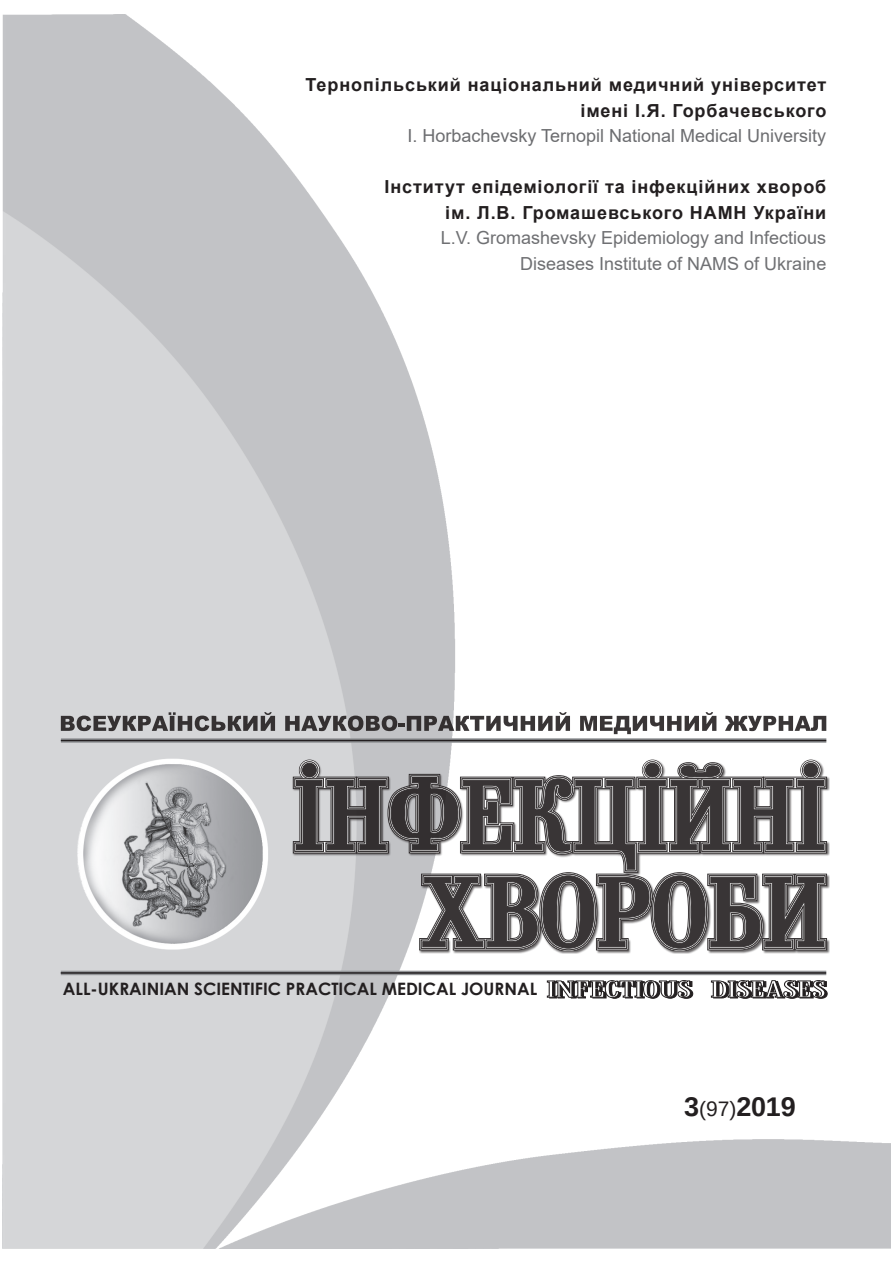
<style>
.page{position:relative;width:893px;height:1263px;background:#fff}
.page>*{position:absolute;margin:0;border:0;box-sizing:border-box;transform-origin:0 0}
.t1{font:700 27px "Arimo";color:#231f20}
.t2{font:700 18px/25.5px "Arial";letter-spacing:.05em;color:#231f20;text-align:right}
.t3{font:18px/25.5px "Arial";color:#6f7073;text-align:right}
.t4{font:18px "Arial";color:#6c6d70}
.t5{font:700 17.1px "Century Gothic";color:#231f20}
.s1{font-weight:400;font-size:21px}
</style>
<div class="page">
<img style="left:3px;top:14px;width:887px;height:1234px">
<svg style="left:61px;top:712px;width:214px;height:19px;background:#878687"></svg>
<svg style="left:285px;top:712px;width:285px;height:19px"></svg>
<svg style="left:580px;top:712px;width:136px;height:22px"></svg>
<svg style="left:725px;top:716px;width:101px;height:15px"></svg>
<div style="left:293px;top:759px;width:537px;height:195px;background:#231f20;opacity:.75"></div>
<div style="left:299px;top:760px;width:21px;height:20px;border:1px solid #231f20;border-radius:50%"></div>
<div style="left:642px;top:760px;width:21px;height:20px;border:1px solid #231f20;border-radius:50%"></div>
<svg style="left:643px;top:760px;width:19px;height:20px"></svg>
<svg style="left:300px;top:760px;width:19px;height:20px"></svg>
<div style="left:644px;top:761px;width:17px;height:18px;border:1px solid #231f20;border-radius:50%"></div>
<div style="left:645px;top:763px;width:14px;height:14px;border:1px solid #231f20;border-radius:50%"></div>
<svg style="left:801px;top:760px;width:20px;height:20px"></svg>
<svg style="left:295px;top:764px;width:530px;height:186px"></svg>
<svg style="left:798px;top:780px;width:26px;height:70px;background:#646162"></svg>
<svg style="left:296px;top:765px;width:496px;height:104px"></svg>
<svg style="left:422px;top:875px;width:402px;height:73px"></svg>
<svg style="left:301px;top:762px;width:17px;height:16px"></svg>
<div style="left:301px;top:761px;width:17px;height:18px;border:1px solid #231f20;border-radius:50%"></div>
<div style="left:303px;top:763px;width:13px;height:14px;background:#353132;border-radius:50%"></div>
<div style="left:302px;top:763px;width:14px;height:14px;border:1px solid #231f20;border-radius:50%"></div>
<svg style="left:802px;top:762px;width:17px;height:16px"></svg>
<div style="left:802px;top:761px;width:17px;height:18px;border:1px solid #231f20;border-radius:50%"></div>
<div style="left:804px;top:763px;width:14px;height:14px;background:#393536;border-radius:50%"></div>
<div style="left:804px;top:763px;width:14px;height:14px;border:1px solid #231f20;border-radius:50%"></div>
<svg style="left:547px;top:980px;width:146px;height:19px"></svg>
<svg style="left:711px;top:980px;width:116px;height:18px"></svg>
<div style="left:61px;top:738px;width:765px;height:5px;background:#767779"></div>
<hr style="left:61px;top:740px;width:765px;height:1px;background:#231f20">
<hr style="left:61px;top:971px;width:765px;height:4px;background:#939598">
<hr style="left:61px;top:972px;width:765px;height:2px;background:#231f20">
<img style="left:74px;top:756px;width:198px;height:197px">
<p class="t2" style="left:306px;top:72px;width:522px">Тернопільський національний медичний університет імені І.Я. Горбачевського</p>
<p class="t4" style="left:407px;top:123px;width:420px">I. Horbachevsky Ternopil National Medical University</p>
<p class="t2" style="left:385px;top:174px;width:443px">Інститут епідеміології та інфекційних хвороб ім. Л.В. Громашевського НАМН України</p>
<p class="t3" style="left:441px;top:225px;width:387px">L.V. Gromashevsky Epidemiology and Infectious<br>Diseases Institute of NAMS of Ukraine</p>
<p class="t5" style="left:63px;top:976px;width:476px">ALL-UKRAINIAN SCIENTIFIC PRACTICAL MEDICAL JOURNAL</p>
<h1 class="t1" style="left:684px;top:1088px;width:113px">3<span class="s1">(97)</span>2019</h1>
</div>
